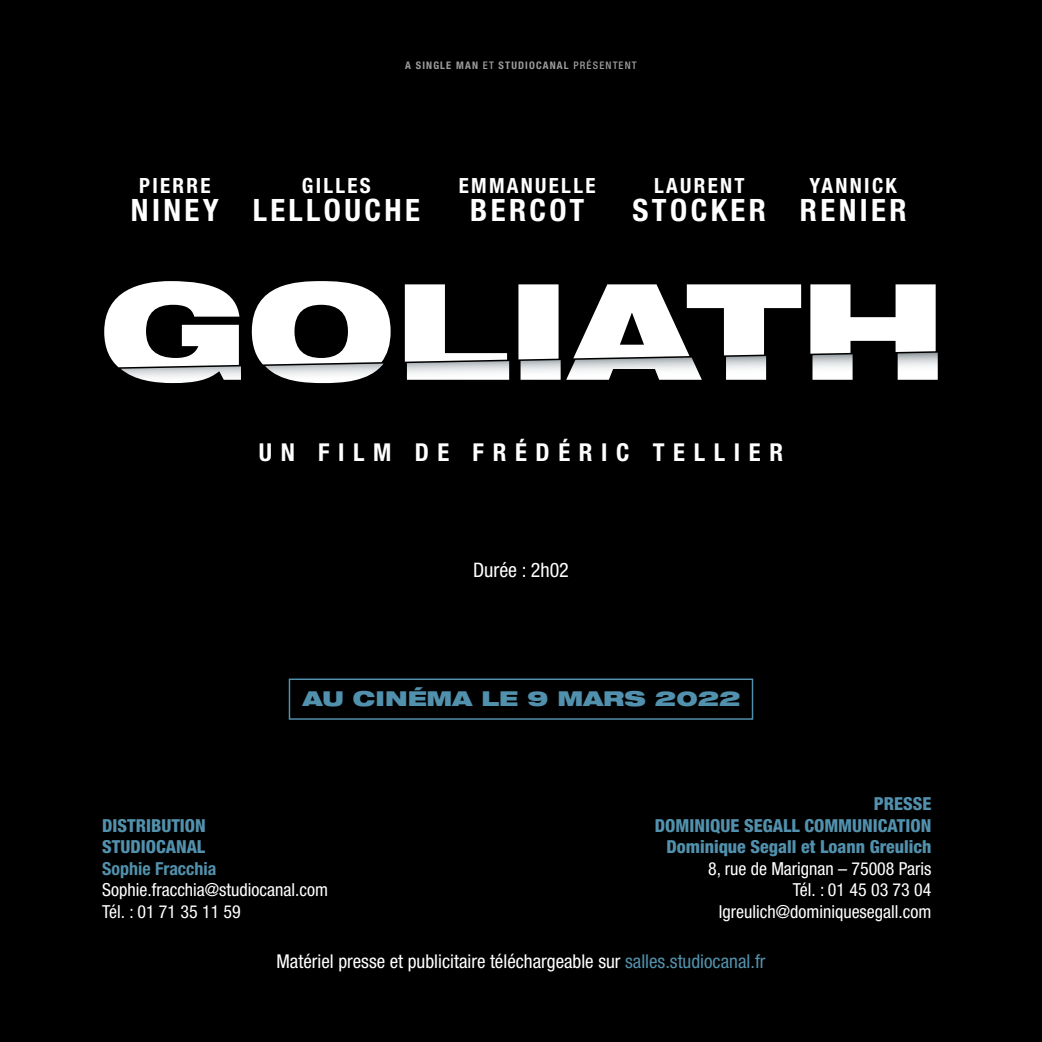
<style>
.page{position:relative;width:1042px;height:1042px;background:#000}
.page>*{position:absolute;margin:0;border:0;box-sizing:border-box;transform-origin:0 0}
.t1{font:700 condensed 30.8px "Helvetica Neue LT Std";letter-spacing:.11em;color:#fff}
.t2{font:700 condensed 24.68px "Helvetica Neue LT Std";letter-spacing:.35em;color:#fff}
.t3{font:700 condensed 21px "Helvetica Neue LT Std";letter-spacing:.11em;color:#fff}
.t4{font:900 expanded 20.65px "Helvetica Neue LT Std";color:#5291ad;scale:1.08 1}
.t5{font:condensed 19.95px "Helvetica Neue LT Std";color:#fff}
.t6{font:condensed 19.07px "Helvetica Neue LT Std";color:#fff}
.t7{font:condensed 18.03px/21.5px "Helvetica Neue LT Std";color:#fff}
.t8{font:800 condensed 18.03px/21.5px "Helvetica Neue LT Std";color:#5291ad}
.t9{font:700 condensed 18.03px "Helvetica Neue LT Std";color:#5291ad}
.t10{font:700 condensed 10.5px "Helvetica Neue LT Std";letter-spacing:.11em;color:#9d9d9c}
.s1{font-weight:500}
.s2{color:#5291ad}
</style>
<div class="page">
<div style="left:289px;top:678px;width:464px;height:42px;border:1px solid #5291ad"></div>
<svg style="left:104px;top:281px;width:137px;height:102px"></svg>
<svg style="left:252px;top:281px;width:139px;height:102px"></svg>
<svg style="left:405px;top:284px;width:104px;height:96px"></svg>
<svg style="left:518px;top:284px;width:283px;height:96px"></svg>
<svg style="left:810px;top:284px;width:128px;height:96px"></svg>
<p class="t10" style="left:405px;top:59px;width:233px">A SINGLE MAN <span class="s1">ET</span> STUDIOCANAL <span class="s1">PRÉSENTENT</span></p>
<p class="t3" style="left:139px;top:173px;width:73px">PIERRE</p>
<h1 class="t1" style="left:131px;top:191px;width:89px">NINEY</h1>
<p class="t3" style="left:302px;top:173px;width:71px">GILLES</p>
<h1 class="t1" style="left:253px;top:191px;width:169px">LELLOUCHE</h1>
<p class="t3" style="left:459px;top:173px;width:138px">EMMANUELLE</p>
<h1 class="t1" style="left:470px;top:191px;width:115px">BERCOT</h1>
<p class="t3" style="left:654px;top:173px;width:92px">LAURENT</p>
<h1 class="t1" style="left:632px;top:191px;width:135px">STOCKER</h1>
<p class="t3" style="left:809px;top:173px;width:89px">YANNICK</p>
<h1 class="t1" style="left:800px;top:191px;width:108px">RENIER</h1>
<h2 class="t2" style="left:259px;top:437px;width:526px">UN FILM DE FRÉDÉRIC TELLIER</h2>
<p class="t5" style="left:473px;top:558px;width:97px">Durée : 2h02</p>
<p class="t4" style="left:303px;top:685px;width:407px">AU CINÉMA LE 9 MARS 2022</p>
<p class="t8" style="left:102px;top:814px;width:105px">DISTRIBUTION<br>STUDIOCANAL</p>
<p class="t9" style="left:102px;top:857px;width:116px">Sophie Fracchia</p>
<p class="t7" style="left:102px;top:879px;width:227px">Sophie.fracchia@studiocanal.com<br>Tél. : 01 71 35 11 59</p>
<p class="t8" style="left:655px;top:793px;width:278px;text-align:right">PRESSE<br>DOMINIQUE SEGALL COMMUNICATION<br>Dominique Segall et Loann Greulich</p>
<p class="t7" style="left:708px;top:857px;width:225px;text-align:right">8, rue de Marignan – 75008 Paris<br>Tél. : 01 45 03 73 04 lgreulich@dominiquesegall.com</p>
<p class="t6" style="left:276px;top:950px;width:491px">Matériel presse et publicitaire téléchargeable sur <span class="s2">salles.studiocanal.fr</span></p>
</div>
